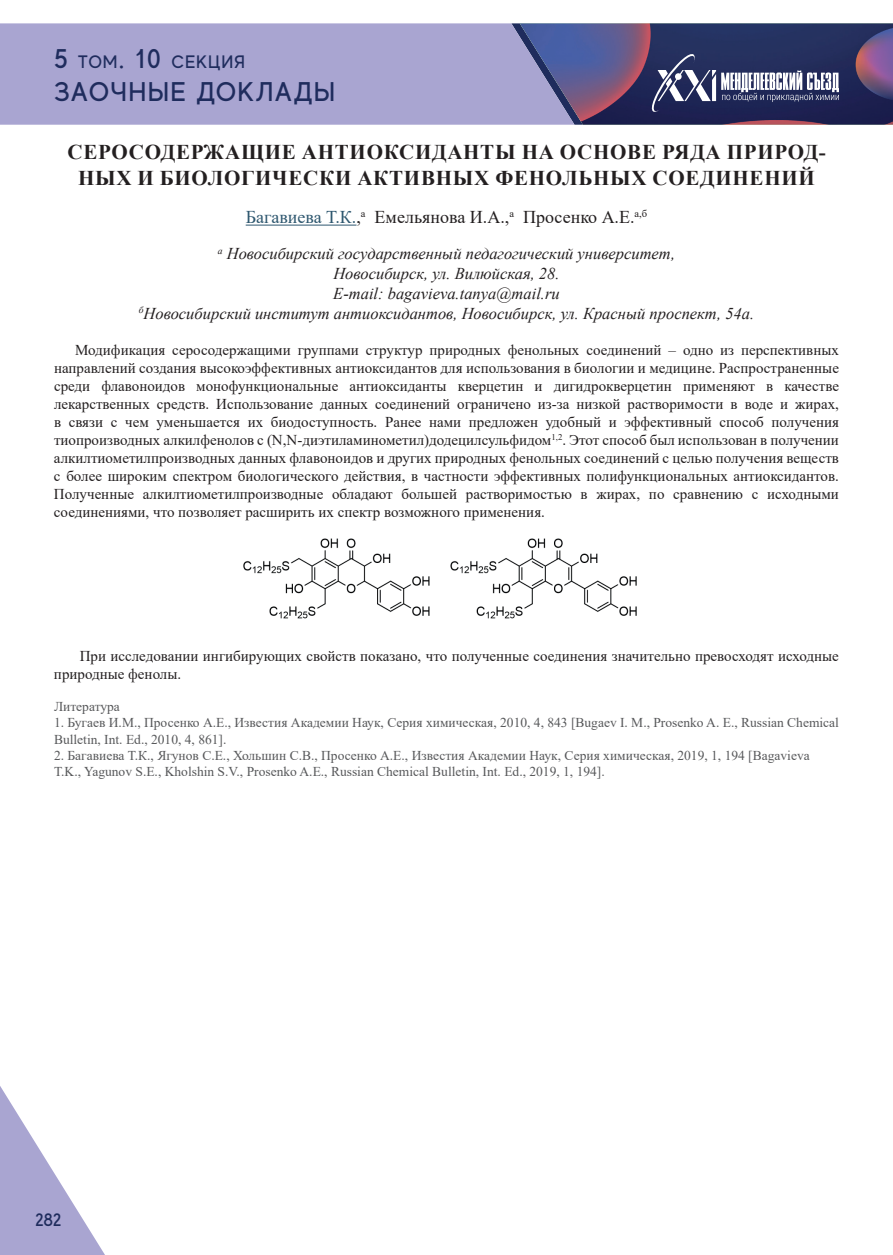
<style>
.page{position:relative;width:893px;height:1255px;background:#fff}
.page>*{position:absolute;margin:0;border:0;box-sizing:border-box;transform-origin:0 0}
.t1{font:500 27px "MADE Evolve Sans";letter-spacing:.05em;color:#1f2c5d}
.t2{font:700 21px/25.2px "Times New Roman";letter-spacing:.035em;color:#231f20;text-align:center}
.t3{font:18px "Times New Roman";color:#231f20}
.t4{font:500 18px "MADE Evolve Sans";letter-spacing:.05em;color:#1f2c5d}
.t5{font:italic 16.5px/19.8px "Times New Roman";color:#231f20;text-align:center}
.t6{font:15px/18px "Times New Roman";color:#231f20;text-align:justify}
.t7{font:13.5px/16.2px "Times New Roman";color:#57585a}
.s1{font-size:27px}
.s2{color:#2e576f}
</style>
<div class="page">
<div style="left:0;top:23px;width:511px;height:102px;background:#a9a5d1"></div>
<svg style="left:0;top:1086px;width:105px;height:168px"></svg>
<svg style="left:511px;top:23px;width:382px;height:102px;background:#51507b"></svg>
<hr style="left:246px;top:225px;width:110px;height:1px;background:#2e576f">
<img style="left:243px;top:538px;width:394px;height:81px">
<p class="t4" style="left:54px;top:51px;width:193px"><span class="s1">5</span> ТОМ<span class="s1">. 10</span> СЕКЦИЯ</p>
<h1 class="t1" style="left:54px;top:74px;width:283px">ЗАОЧНЫЕ ДОКЛАДЫ</h1>
<h2 class="t2" style="left:67px;top:139px;width:760px">СЕРОСОДЕРЖАЩИЕ АНТИОКСИДАНТЫ НА ОСНОВЕ РЯДА ПРИРОД-<br>НЫХ И БИОЛОГИЧЕСКИ АКТИВНЫХ ФЕНОЛЬНЫХ СОЕДИНЕНИЙ</h2>
<p class="t3" style="left:246px;top:204px;width:403px"><span class="s2">Багавиева Т.К.</span>,<sup>а</sup> Емельянова И.А.,<sup>а</sup> Просенко А.Е.<sup>а,б</sup></p>
<p class="t5" style="left:139px;top:243px;width:617px"><sup>а</sup> Новосибирский государственный педагогический университет,<br>Новосибирск, ул. Вилюйская, 28.<br>E-mail: bagavieva.tanya@mail.ru<br><sup>б</sup>Новосибирский институт антиоксидантов, Новосибирск, ул. Красный проспект, 54а.</p>
<p class="t6" style="left:54px;top:340px;width:786px;text-indent:21px">Модификация серосодержащими группами структур природных фенольных соединений – одно из перспективных направлений создания высокоэффективных антиоксидантов для использования в биологии и медицине. Распространенные среди флавоноидов монофункциональные антиоксиданты кверцетин и дигидрокверцетин применяют в качестве лекарственных средств. Использование данных соединений ограничено из-за низкой растворимости в воде и жирах, в связи с чем уменьшается их биодоступность. Ранее нами предложен удобный и эффективный способ получения тиопроизводных алкилфенолов с (N,N-диэтиламинометил)додецилсульфидом<sup>1,2</sup>. Этот способ был использован в получении алкилтиометилпроизводных данных флавоноидов и других природных фенольных соединений с целью получения веществ с более широким спектром биологического действия, в частности эффективных полифункциональных антиоксидантов.<br>Полученные алкилтиометилпроизводные обладают большей растворимостью в жирах, по сравнению с исходными соединениями, что позволяет расширить их спектр возможного применения.</p>
<p class="t6" style="left:54px;top:646px;width:786px;text-indent:26px">При исследовании ингибирующих свойств показано, что полученные соединения значительно превосходят исходные природные фенолы.</p>
<p class="t7" style="left:54px;top:698px;width:67px">Литература</p>
<p class="t7" style="left:54px;top:714px;width:786px">1. Бугаев И.М., Просенко А.Е., Известия Академии Наук, Серия химическая, 2010, 4, 843 [Bugaev I. M., Prosenko A. E., Russian Chemical<br>Bulletin, Int. Ed., 2010, 4, 861].</p>
<p class="t7" style="left:54px;top:746px;width:757px">2. Багавиева Т.К., Ягунов С.Е., Хольшин С.В., Просенко А.Е., Известия Академии Наук, Серия химическая, 2019, 1, 194 [Bagavieva<br>T.K., Yagunov S.E., Kholshin S.V., Prosenko A.E., Russian Chemical Bulletin, Int. Ed., 2019, 1, 194].</p>
<p class="t4" style="left:35px;top:1208px;width:28px">282</p>
</div>
